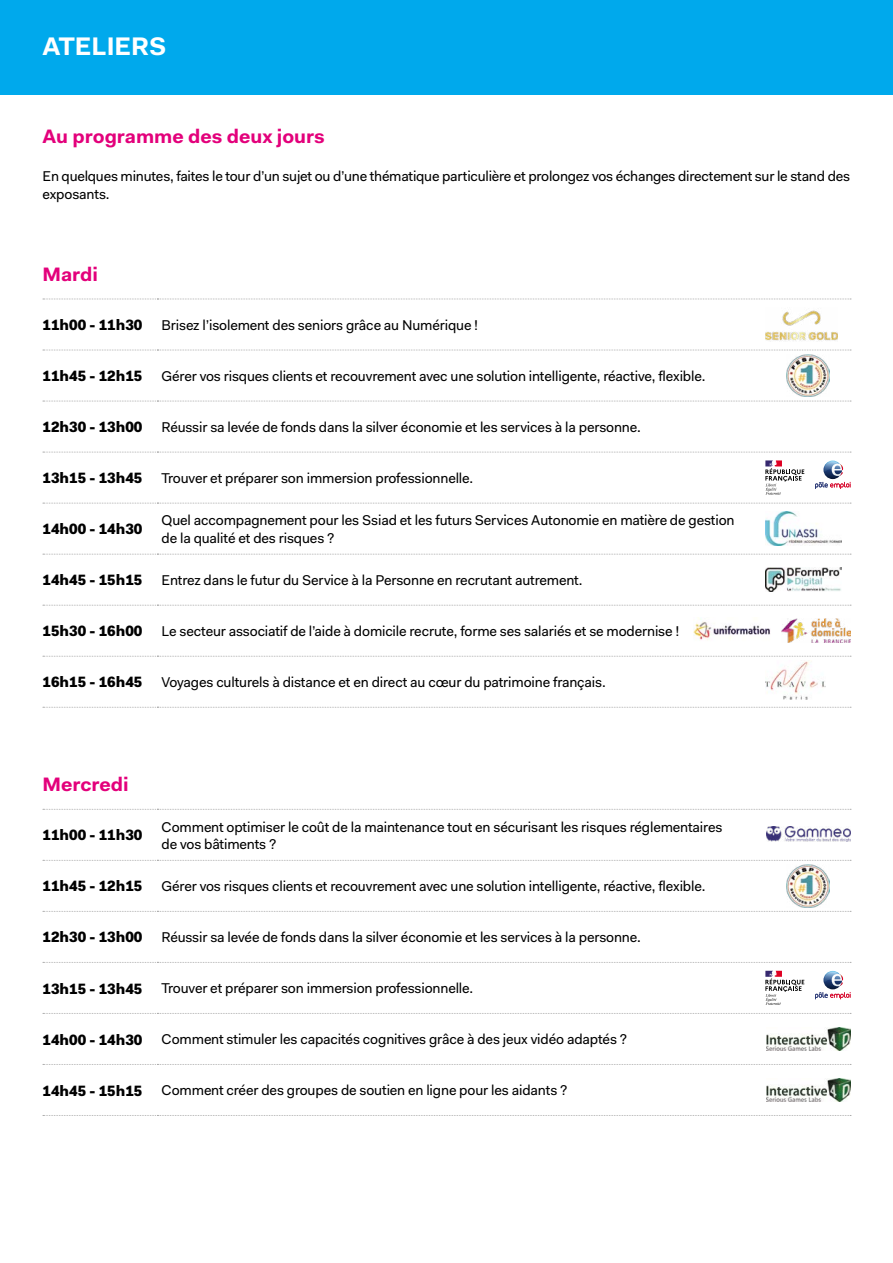
<style>
.page{position:relative;width:893px;height:1263px;background:#fff}
.page>*{position:absolute;margin:0;border:0;box-sizing:border-box;transform-origin:0 0}
.t1{font:700 25.5px "Fakt";color:#fff}
.t2{font:700 19.5px "Fakt";color:#e3007b}
.t3{font:900 15px "Fakt";color:#000}
.t4{font:14.25px/17.2px "Fakt";letter-spacing:-.01em;color:#000}
</style>
<div class="page">
<div style="left:0;top:0;width:893px;height:94px;background:#00a9ec"></div>
<svg style="left:43px;top:299px;width:808px;height:1px"></svg>
<svg style="left:43px;top:350px;width:808px;height:1px"></svg>
<svg style="left:43px;top:401px;width:808px;height:1px"></svg>
<svg style="left:43px;top:452px;width:808px;height:1px"></svg>
<svg style="left:43px;top:503px;width:808px;height:1px"></svg>
<svg style="left:43px;top:554px;width:808px;height:1px"></svg>
<svg style="left:43px;top:605px;width:808px;height:1px"></svg>
<svg style="left:43px;top:809px;width:808px;height:1px"></svg>
<svg style="left:43px;top:860px;width:808px;height:1px"></svg>
<svg style="left:43px;top:911px;width:808px;height:1px"></svg>
<svg style="left:43px;top:962px;width:808px;height:1px"></svg>
<svg style="left:43px;top:1013px;width:808px;height:1px"></svg>
<svg style="left:43px;top:1064px;width:808px;height:1px"></svg>
<svg style="left:43px;top:1115px;width:808px;height:1px"></svg>
<svg style="left:43px;top:656px;width:808px;height:1px"></svg>
<svg style="left:43px;top:707px;width:808px;height:1px"></svg>
<img style="left:765px;top:512px;width:77px;height:33px">
<img style="left:766px;top:827px;width:84px;height:14px">
<img style="left:781px;top:618px;width:69px;height:25px">
<img style="left:694px;top:617px;width:76px;height:23px">
<img style="left:765px;top:567px;width:77px;height:25px">
<img style="left:766px;top:661px;width:59px;height:39px">
<img style="left:765px;top:310px;width:72px;height:31px">
<svg style="left:765px;top:971px;width:39px;height:34px"></svg>
<svg style="left:823px;top:971px;width:19px;height:18px"></svg>
<svg style="left:824px;top:971px;width:19px;height:15px"></svg>
<svg style="left:815px;top:992px;width:36px;height:7px"></svg>
<img style="left:787px;top:354px;width:42px;height:43px">
<img style="left:787px;top:864px;width:42px;height:43px">
<img style="left:766px;top:1027px;width:84px;height:23px">
<img style="left:766px;top:1078px;width:84px;height:23px">
<svg style="left:765px;top:460px;width:39px;height:35px"></svg>
<svg style="left:823px;top:461px;width:19px;height:18px"></svg>
<svg style="left:824px;top:461px;width:19px;height:15px"></svg>
<svg style="left:815px;top:482px;width:36px;height:7px"></svg>
<h1 class="t1" style="left:43px;top:30px;width:125px">ATELIERS</h1>
<h2 class="t2" style="left:43px;top:124px;width:284px">Au programme des deux jours</h2>
<p class="t4" style="left:43px;top:168px;width:809px">En quelques minutes, faites le tour d’un sujet ou d’une thématique particulière et prolongez vos échanges directement sur le stand des exposants.</p>
<h2 class="t2" style="left:43px;top:262px;width:57px">Mardi</h2>
<p class="t3" style="left:43px;top:316px;width:101px">11h00 - 11h30</p>
<p class="t4" style="left:162px;top:316px;width:318px">Brisez l’isolement des seniors grâce au Numérique !</p>
<p class="t3" style="left:43px;top:367px;width:101px">11h45 - 12h15</p>
<p class="t4" style="left:162px;top:367px;width:545px">Gérer vos risques clients et recouvrement avec une solution intelligente, réactive, flexible.</p>
<p class="t3" style="left:43px;top:418px;width:101px">12h30 - 13h00</p>
<p class="t4" style="left:162px;top:418px;width:481px">Réussir sa levée de fonds dans la silver économie et les services à la personne.</p>
<p class="t3" style="left:43px;top:469px;width:101px">13h15 - 13h45</p>
<p class="t4" style="left:162px;top:469px;width:313px">Trouver et préparer son immersion professionnelle.</p>
<p class="t3" style="left:43px;top:520px;width:101px">14h00 - 14h30</p>
<p class="t4" style="left:162px;top:512px;width:575px">Quel accompagnement pour les Ssiad et les futurs Services Autonomie en matière de gestion de la qualité et des risques ?</p>
<p class="t3" style="left:43px;top:571px;width:101px">14h45 - 15h15</p>
<p class="t4" style="left:162px;top:571px;width:423px">Entrez dans le futur du Service à la Personne en recrutant autrement.</p>
<p class="t3" style="left:43px;top:622px;width:101px">15h30 - 16h00</p>
<p class="t4" style="left:162px;top:622px;width:519px">Le secteur associatif de l’aide à domicile recrute, forme ses salariés et se modernise !</p>
<p class="t3" style="left:43px;top:673px;width:101px">16h15 - 16h45</p>
<p class="t4" style="left:162px;top:673px;width:446px">Voyages culturels à distance et en direct au cœur du patrimoine français.</p>
<h2 class="t2" style="left:43px;top:772px;width:88px">Mercredi</h2>
<p class="t3" style="left:43px;top:826px;width:101px">11h00 - 11h30</p>
<p class="t4" style="left:162px;top:818px;width:562px">Comment optimiser le coût de la maintenance tout en sécurisant les risques réglementaires de vos bâtiments ?</p>
<p class="t3" style="left:43px;top:877px;width:101px">11h45 - 12h15</p>
<p class="t4" style="left:162px;top:877px;width:545px">Gérer vos risques clients et recouvrement avec une solution intelligente, réactive, flexible.</p>
<p class="t3" style="left:43px;top:928px;width:101px">12h30 - 13h00</p>
<p class="t4" style="left:162px;top:928px;width:481px">Réussir sa levée de fonds dans la silver économie et les services à la personne.</p>
<p class="t3" style="left:43px;top:979px;width:101px">13h15 - 13h45</p>
<p class="t4" style="left:162px;top:979px;width:313px">Trouver et préparer son immersion professionnelle.</p>
<p class="t3" style="left:43px;top:1030px;width:101px">14h00 - 14h30</p>
<p class="t4" style="left:162px;top:1030px;width:467px">Comment stimuler les capacités cognitives grâce à des jeux vidéo adaptés ?</p>
<p class="t3" style="left:43px;top:1081px;width:101px">14h45 - 15h15</p>
<p class="t4" style="left:162px;top:1081px;width:407px">Comment créer des groupes de soutien en ligne pour les aidants ?</p>
</div>
